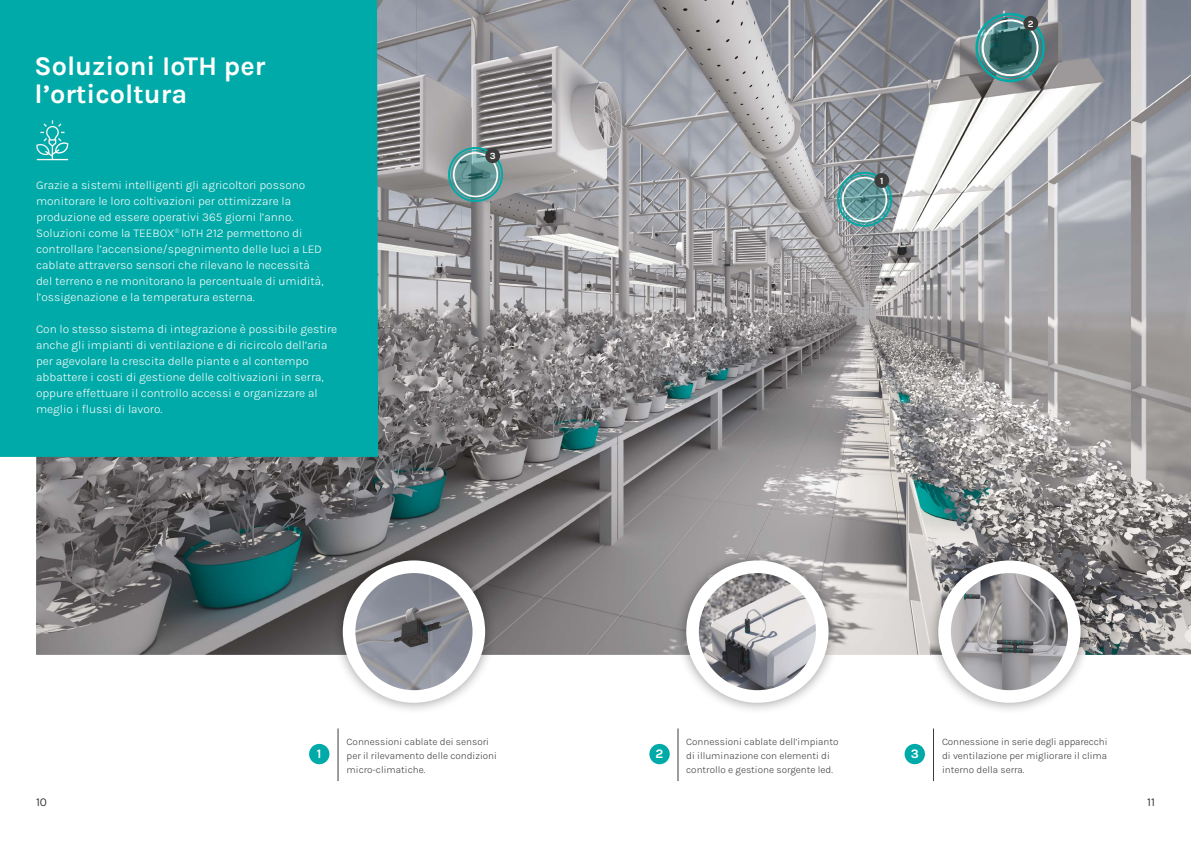
<style>
.page{position:relative;width:1191px;height:842px;background:#fff}
.page>*{position:absolute;margin:0;border:0;box-sizing:border-box;transform-origin:0 0}
.t1{font:700 27px/28px "Karla";color:#fff}
.t2{font:700 13px "Karla";color:#fff}
.t3{font:300 12px/16px "Karla";color:#fff}
.t4{font:12px "Karla";color:#3c3c3b}
.t5{font:300 10px/14px "Karla";color:#3c3c3b}
.t6{font:700 9.5px "Karla";color:#fff}
</style>
<div class="page">
<img style="left:36px;top:0;width:1155px;height:655px">
<div style="left:674px;top:549px;width:166px;height:165px;background:#000;opacity:.4"></div>
<div style="left:686px;top:560px;width:142px;height:143px;background:#fff;border-radius:50%"></div>
<img style="left:699px;top:573px;width:117px;height:117px;border-radius:59px">
<div style="left:926px;top:549px;width:166px;height:165px;background:#000;opacity:.4"></div>
<div style="left:938px;top:560px;width:142px;height:143px;background:#fff;border-radius:50%"></div>
<img style="left:951px;top:573px;width:117px;height:117px;border-radius:59px">
<div style="left:331px;top:549px;width:166px;height:165px;background:#000;opacity:.4"></div>
<div style="left:343px;top:560px;width:142px;height:143px;background:#fff;border-radius:50%"></div>
<img style="left:355px;top:573px;width:117px;height:117px;border-radius:59px">
<div style="left:0;top:0;width:378px;height:457px;background:#00aaa8"></div>
<svg style="left:36px;top:120px;width:32px;height:40px"></svg>
<div style="left:309px;top:744px;width:20px;height:20px;background:#00aaa8;border-radius:50%"></div>
<div style="left:649px;top:744px;width:20px;height:20px;background:#00aaa8;border-radius:50%"></div>
<div style="left:904px;top:744px;width:21px;height:20px;background:#00aaa8;border-radius:50%"></div>
<hr style="left:338px;top:728px;width:1px;height:53px;background:#3c3c3b">
<hr style="left:677px;top:728px;width:1px;height:53px;background:#3c3c3b">
<hr style="left:933px;top:728px;width:1px;height:53px;background:#3c3c3b">
<svg style="left:843px;top:178px;width:44px;height:43px"></svg>
<svg style="left:454px;top:153px;width:44px;height:44px"></svg>
<div style="left:842px;top:177px;width:45px;height:45px;border:2px solid #fff;border-radius:50%"></div>
<div style="left:453px;top:152px;width:45px;height:45px;border:2px solid #fff;border-radius:50%"></div>
<div style="left:837px;top:172px;width:55px;height:55px;border:2px solid #00aaa8;border-radius:50%"></div>
<div style="left:840px;top:175px;width:48px;height:48px;border:1px solid #00aaa8;border-radius:50%"></div>
<div style="left:448px;top:147px;width:55px;height:55px;border:2px solid #00aaa8;border-radius:50%"></div>
<div style="left:451px;top:150px;width:49px;height:49px;border:1px solid #00aaa8;border-radius:50%"></div>
<svg style="left:983px;top:21px;width:55px;height:54px;background:#396868"></svg>
<div style="left:981px;top:19px;width:57px;height:57px;border:2px solid #fff;border-radius:50%"></div>
<div style="left:975px;top:13px;width:69px;height:69px;border:3px solid #00aaa8;border-radius:50%"></div>
<div style="left:979px;top:17px;width:61px;height:61px;border:1px solid #00aaa8;border-radius:50%"></div>
<div style="left:874px;top:173px;width:15px;height:15px;background:#3c3c3b;border-radius:50%"></div>
<div style="left:485px;top:148px;width:15px;height:15px;background:#3c3c3b;border-radius:50%"></div>
<div style="left:1023px;top:16px;width:15px;height:15px;background:#3c3c3b;border-radius:50%"></div>
<h1 class="t1" style="left:35px;top:51px;width:232px">Soluzioni IoTH per l’orticoltura</h1>
<p class="t3" style="left:36px;top:176px;width:289px">Grazie a sistemi intelligenti gli agricoltori possono monitorare le loro coltivazioni per ottimizzare la produzione ed essere operativi 365 giorni l’anno.<br>Soluzioni come la TEEBOX<sup>®</sup> IoTH 212 permettono di controllare l’accensione/spegnimento delle luci a LED cablate attraverso sensori che rilevano le necessità del terreno e ne monitorano la percentuale di umidità, l’ossigenazione e la temperatura esterna.</p>
<p class="t3" style="left:36px;top:320px;width:303px">Con lo stesso sistema di integrazione è possibile gestire anche gli impianti di ventilazione e di ricircolo dell’aria per agevolare la crescita delle piante e al contempo abbattere i costi di gestione delle coltivazioni in serra, oppure effettuare il controllo accessi e organizzare al meglio i flussi di lavoro.</p>
<p class="t6" style="left:490px;top:150px;width:7px">3</p>
<p class="t6" style="left:880px;top:174px;width:5px">1</p>
<p class="t6" style="left:1028px;top:17px;width:7px">2</p>
<p class="t4" style="left:36px;top:794px;width:13px">10</p>
<p class="t5" style="left:346px;top:735px;width:152px">Connessioni cablate dei sensori per il rilevamento delle condizioni micro-climatiche.</p>
<p class="t5" style="left:686px;top:735px;width:154px">Connessioni cablate dell’impianto di illuminazione con elementi di controllo e gestione sorgente led.</p>
<p class="t5" style="left:942px;top:734px;width:167px;text-align:justify">Connessione in serie degli apparecchi di ventilazione per migliorare il clima interno della serra.</p>
<p class="t2" style="left:317px;top:746px;width:6px">1</p>
<p class="t2" style="left:655px;top:746px;width:9px">2</p>
<p class="t2" style="left:910px;top:746px;width:10px">3</p>
<p class="t4" style="left:1147px;top:794px;width:9px">11</p>
</div>
